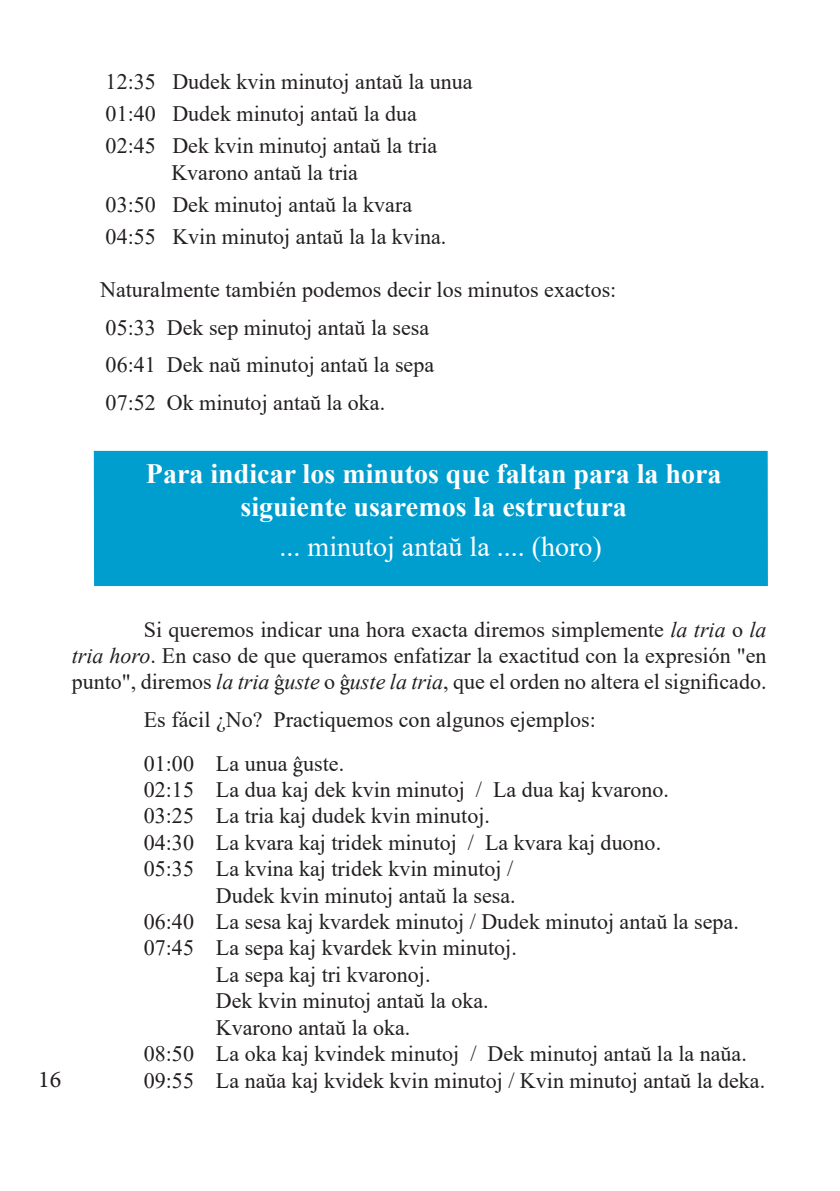
<style>
.page{position:relative;width:840px;height:1191px;background:#fff}
.page>*{position:absolute;margin:0;border:0;box-sizing:border-box;transform-origin:0 0}
.t1{font:700 28px/33.6px "Times New Roman";color:#fff;text-align:center}
.t2{font:28px "Times New Roman";color:#fff}
.t3{font:24px "Minion Pro";color:#231f20}
.t4{font:22px/26.4px "Times New Roman";color:#231f20;text-align:justify}
.s1{font-style:italic}
.s2{font-family:"Minion Pro"}
</style>
<div class="page">
<div style="left:94px;top:451px;width:673px;height:135px;background:#009dcf"></div>
<p class="t4" style="left:106px;top:68px;width:368px">12:35 Dudek kvin minutoj antaŭ la unua</p>
<p class="t4" style="left:106px;top:100px;width:313px">01:40 Dudek minutoj antaŭ la dua</p>
<p class="t4" style="left:106px;top:132px;width:333px">02:45 Dek kvin minutoj antaŭ la tria</p>
<p class="t4" style="left:171px;top:159px;width:188px">Kvarono antaŭ la tria</p>
<p class="t4" style="left:106px;top:191px;width:308px">03:50 Dek minutoj antaŭ la kvara</p>
<p class="t4" style="left:106px;top:223px;width:342px">04:55 Kvin minutoj antaŭ la la kvina.</p>
<p class="t4" style="left:100px;top:275px;width:517px">Naturalmente también podemos decir los minutos exactos:</p>
<p class="t4" style="left:106px;top:313px;width:325px">05:33 Dek sep minutoj antaŭ la sesa</p>
<p class="t4" style="left:106px;top:351px;width:330px">06:41 Dek naŭ minutoj antaŭ la sepa</p>
<p class="t4" style="left:106px;top:389px;width:281px">07:52 Ok minutoj antaŭ la oka.</p>
<p class="t1" style="left:146px;top:455px;width:577px">Para indicar los minutos que faltan para la hora siguiente usaremos la estructura</p>
<p class="t2" style="left:279px;top:526px;width:323px">... minutoj antaŭ la .... (horo)</p>
<p class="t4" style="left:72px;top:615px;width:696px;text-indent:72px">Si queremos indicar una hora exacta diremos simplemente <span class="s1">la tria</span> o <span class="s1">la tria horo</span>. En caso de que queramos enfatizar la exactitud con la expresión "en punto", diremos <span class="s1">la tria</span> <span class="s2">ĝ</span><span class="s1">uste</span> o <span class="s2">ĝ</span><span class="s1">uste la tria</span>, que el orden no altera el significado.</p>
<p class="t4" style="left:144px;top:706px;width:453px">Es fácil ¿No? Practiquemos con algunos ejemplos:</p>
<p class="t4" style="left:144px;top:749px;width:202px">01:00 La unua <span class="s2">ĝ</span>uste.</p>
<p class="t4" style="left:144px;top:775px;width:526px">02:15 La dua kaj dek kvin minutoj / La dua kaj kvarono.</p>
<p class="t4" style="left:144px;top:802px;width:347px">03:25 La tria kaj dudek kvin minutoj.</p>
<p class="t4" style="left:144px;top:828px;width:518px">04:30 La kvara kaj tridek minutoj / La kvara kaj duono.</p>
<p class="t4" style="left:144px;top:855px;width:370px">05:35 La kvina kaj tridek kvin minutoj /</p>
<p class="t4" style="left:216px;top:881px;width:301px">Dudek kvin minutoj antaŭ la sesa.</p>
<p class="t4" style="left:144px;top:907px;width:596px">06:40 La sesa kaj kvardek minutoj / Dudek minutoj antaŭ la sepa.</p>
<p class="t4" style="left:144px;top:934px;width:374px">07:45 La sepa kaj kvardek kvin minutoj.</p>
<p class="t4" style="left:216px;top:960px;width:216px">La sepa kaj tri kvaronoj.</p>
<p class="t4" style="left:216px;top:987px;width:274px">Dek kvin minutoj antaŭ la oka.</p>
<p class="t4" style="left:216px;top:1013px;width:196px">Kvarono antaŭ la oka.</p>
<p class="t4" style="left:144px;top:1039px;width:604px">08:50 La oka kaj kvindek minutoj / Dek minutoj antaŭ la la naŭa.</p>
<p class="t3" style="left:38px;top:1063px;width:25px">16</p>
<p class="t4" style="left:144px;top:1066px;width:622px">09:55 La naŭa kaj kvidek kvin minutoj / Kvin minutoj antaŭ la deka.</p>
</div>
